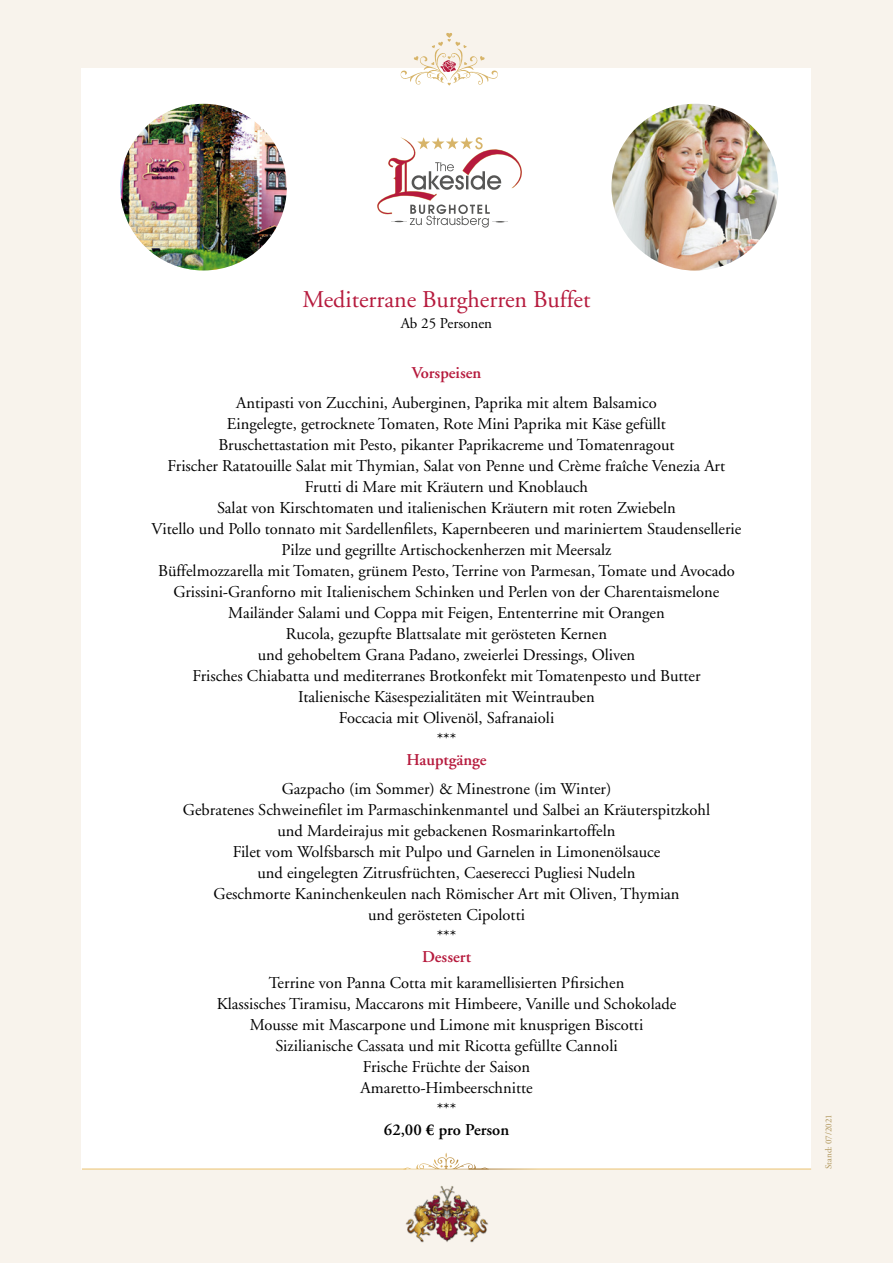
<style>
.page{position:relative;width:893px;height:1263px;background:#f8f3ec}
.page>*{position:absolute;margin:0;border:0;box-sizing:border-box;transform-origin:0 0}
.t1{font:24px "Adobe Garamond";color:#b61a3d}
.t2{font:16.5px/21px "Adobe Garamond";color:#000;text-align:center}
.t3{font:600 16.5px "Adobe Garamond";color:#b61a3d}
.t4{font:15px "Adobe Garamond";color:#000}
.t5{font:9px "Adobe Garamond";color:#ae9356}
.s1{font-weight:600}
.s2{font-family:"Adobe Garamond Pro";font-weight:700}
</style>
<div class="page">
<div style="left:82px;top:68px;width:729px;height:1101px;background:#fff"></div>
<hr style="left:82px;top:1169px;width:324px;height:1px;background:#e8bd66">
<hr style="left:468px;top:1169px;width:343px;height:1px;background:#fff">
<svg style="left:403px;top:1152px;width:86px;height:17px"></svg>
<img style="left:406px;top:1186px;width:82px;height:57px">
<svg style="left:377px;top:137px;width:145px;height:91px"></svg>
<img style="left:120px;top:104px;width:167px;height:166px;border-radius:83px">
<img style="left:611px;top:104px;width:167px;height:167px;border-radius:83px">
<svg style="left:400px;top:33px;width:98px;height:53px"></svg>
<h1 class="t1" style="left:302px;top:286px;width:289px">Mediterrane Burgherren Buffet</h1>
<p class="t4" style="left:401px;top:315px;width:93px">Ab 25 Personen</p>
<p class="t3" style="left:412px;top:364px;width:71px">Vorspeisen</p>
<p class="t2" style="left:152px;top:392px;width:591px">Antipasti von Zucchini, Auberginen, Paprika mit altem Balsamico<br>Eingelegte, getrocknete Tomaten, Rote Mini Paprika mit Käse gefüllt<br>Bruschettastation mit Pesto, pikanter Paprikacreme und Tomatenragout<br>Frischer Ratatouille Salat mit Thymian, Salat von Penne und Crème fraîche Venezia Art Frutti di Mare mit Kräutern und Knoblauch<br>Salat von Kirschtomaten und italienischen Kräutern mit roten Zwiebeln<br>Vitello und Pollo tonnato mit Sardellenfilets, Kapernbeeren und mariniertem Staudensellerie Pilze und gegrillte Artischockenherzen mit Meersalz<br>Büffelmozzarella mit Tomaten, grünem Pesto, Terrine von Parmesan, Tomate und Avocado Grissini-Granforno mit Italienischem Schinken und Perlen von der Charentaismelone Mailänder Salami und Coppa mit Feigen, Ententerrine mit Orangen<br>Rucola, gezupfte Blattsalate mit gerösteten Kernen<br>und gehobeltem Grana Padano, zweierlei Dressings, Oliven<br>Frisches Chiabatta und mediterranes Brotkonfekt mit Tomatenpesto und Butter<br>Italienische Käsespezialitäten mit Weintrauben<br>Foccacia mit Olivenöl, Safranaioli<br>***</p>
<p class="t3" style="left:406px;top:750px;width:82px">Hauptgänge</p>
<p class="t2" style="left:183px;top:779px;width:529px">Gazpacho (im Sommer) &amp; Minestrone (im Winter)<br>Gebratenes Schweinefilet im Parmaschinkenmantel und Salbei an Kräuterspitzkohl und Mardeirajus mit gebackenen Rosmarinkartoffeln<br>Filet vom Wolfsbarsch mit Pulpo und Garnelen in Limonenölsauce<br>und eingelegten Zitrusfrüchten, Caeserecci Pugliesi Nudeln<br>Geschmorte Kaninchenkeulen nach Römischer Art mit Oliven, Thymian<br>und gerösteten Cipolotti<br>***</p>
<p class="t3" style="left:422px;top:948px;width:50px">Dessert</p>
<p class="t2" style="left:217px;top:972px;width:461px">Terrine von Panna Cotta mit karamellisierten Pfirsichen<br>Klassisches Tiramisu, Maccarons mit Himbeere, Vanille und Schokolade Mousse mit Mascarpone und Limone mit knusprigen Biscotti Sizilianische Cassata und mit Ricotta gefüllte Cannoli<br>Frische Früchte der Saison<br>Amaretto-Himbeerschnitte<br>***<br><span class="s1">62,00</span> <span class="s2">€</span> <span class="s1">pro Person</span></p>
<p class="t5" style="left:824px;top:1169px;width:56px;rotate:-90deg">Stand: 07/2021</p>
</div>
